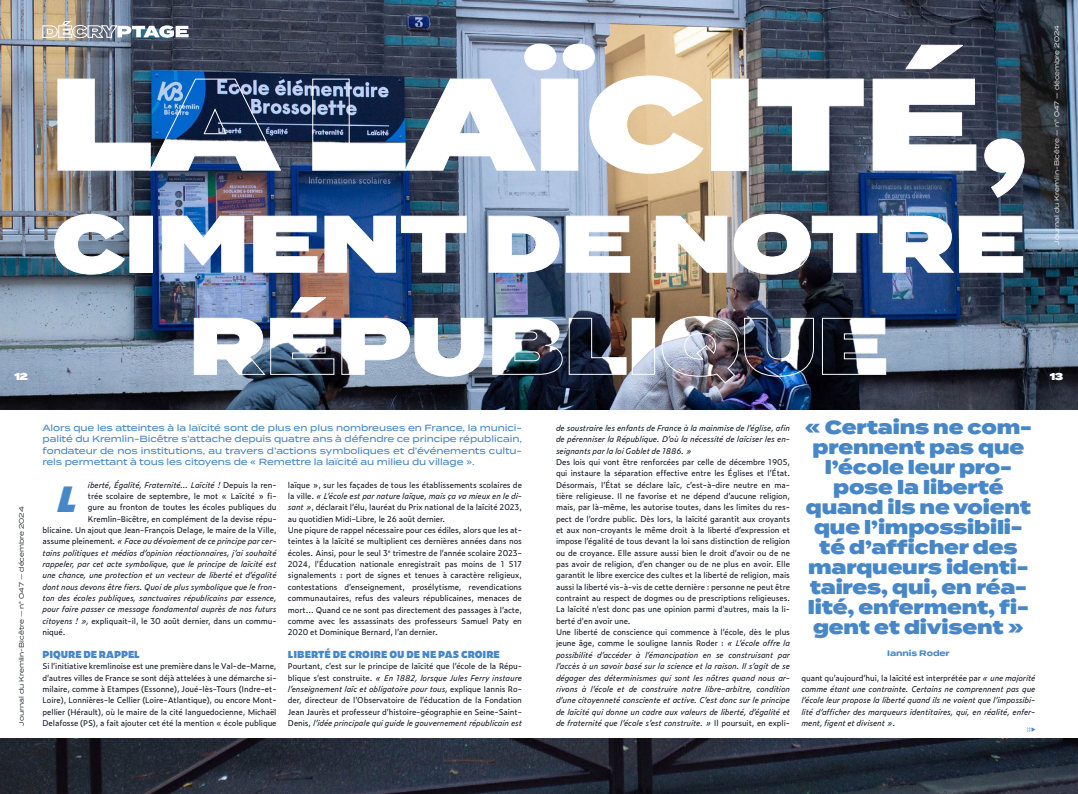
<style>
.page{position:relative;width:1078px;height:794px;background:#fff}
.page>*{position:absolute;margin:0;border:0;box-sizing:border-box;transform-origin:0 0}
.t1{font:900 130px "Termina";color:#fff}
.t2{font:900 80px/102.1px "Termina";color:#fff;text-align:center}
.t3{font:italic 900 34px "Zeitung Pro";color:#4887c7}
.t4{font:900 19px/20px "Termina";letter-spacing:-.01em;color:#4887c7;text-align:center}
.t5{font:900 10px "Termina";color:#fff}
.t6{font:900 9.5px "Zeitung Pro";color:#4887c7}
.t7{font:500 9px/11.3px "Termina";letter-spacing:-.01em;color:#4887c7;text-align:justify}
.t8{font:8px/11.3px "Zeitung Pro";letter-spacing:-.01em;color:#0f1323;text-align:justify}
.t9{font:italic 8px/11.3px "Zeitung Pro";letter-spacing:-.01em;color:#0f1323;text-align:justify}
.t10{font:700 8px "Termina";letter-spacing:-.01em;color:#4887c7}
.t11{font:6.5px "Termina";color:#0f1323}
.t12{font:6.5px "Termina";color:#fff}
.s1{font-style:normal}
.s2{font-style:italic}
</style>
<div class="page">
<img style="left:0;top:0;width:1077px;height:794px">
<div style="left:0;top:410px;width:1077px;height:327px;background:#fff"></div>
<svg style="left:42px;top:21px;width:146px;height:17px"></svg>
<svg style="left:1026px;top:727px;width:9px;height:4px"></svg>
<p class="t12" style="left:1051px;top:245px;width:221px;rotate:-90deg">Journal du Kremlin-Bicêtre — n° 047 — décembre 2024</p>
<h1 class="t1" style="left:50px;top:27px;width:979px">LA LAÏCITÉ,</h1>
<h2 class="t2" style="left:52px;top:197px;width:974px">CIMENT DE NOTRE<br>RÉPUBLIQUE</h2>
<p class="t5" style="left:15px;top:368px;width:15px">12</p>
<p class="t5" style="left:1049px;top:368px;width:15px">13</p>
<p class="t11" style="left:17px;top:726px;width:221px;rotate:-90deg">Journal du Kremlin-Bicêtre — n° 047 — décembre 2024</p>
<h3 class="t4" style="left:804px;top:418px;width:228px">« Certains ne com&shy;prennent pas que l’école leur pro&shy;pose la liberté quand ils ne voient que l’impossibili&shy;té d’afficher des marqueurs identi&shy;taires, qui, en réa&shy;lité, enferment, fi&shy;gent et divisent »</h3>
<p class="t10" style="left:887px;top:647px;width:64px">Iannis Roder</p>
<p class="t7" style="left:43px;top:422px;width:481px">Alors que les atteintes à la laïcité sont de plus en plus nombreuses en France, la munici&shy;palité du Kremlin-Bicêtre s’attache depuis quatre ans à défendre ce principe républicain, fondateur de nos institutions, au travers d’actions symboliques et d’événements cultu&shy;rels permettant à tous les citoyens de « Remettre la laïcité au milieu du village ».</p>
<p class="t9" style="left:88px;top:479px;width:190px">iberté, Égalité, Fraternité… Laïcité ! <span class="s1">Depuis la ren-</span></p>
<p class="t8" style="left:88px;top:490px;width:190px">trée scolaire de septembre, le mot « Laïcité » fi-</p>
<p class="t8" style="left:88px;top:501px;width:190px">gure au fronton de toutes les écoles publiques du</p>
<p class="t8" style="left:88px;top:513px;width:190px">Kremlin-Bicêtre, en complément de la devise répu-</p>
<p class="t8" style="left:43px;top:524px;width:235px">blicaine. Un ajout que Jean-François Delage, le maire de la Ville,</p>
<p class="t9" style="left:43px;top:535px;width:235px"><span class="s1">assume pleinement</span>. « Face au dévoiement de ce principe par cer-</p>
<p class="t9" style="left:43px;top:547px;width:235px">tains politiques et médias d’opinion réactionnaires, j’ai souhaité</p>
<p class="t9" style="left:43px;top:558px;width:235px">rappeler, par cet acte symbolique, que le principe de laïcité est</p>
<p class="t9" style="left:43px;top:569px;width:235px">une chance, une protection et un vecteur de liberté et d’égalité</p>
<p class="t9" style="left:43px;top:581px;width:235px">dont nous devons être fiers. Quoi de plus symbolique que le fron-</p>
<p class="t9" style="left:43px;top:592px;width:235px">ton des écoles publiques, sanctuaires républicains par essence,</p>
<p class="t9" style="left:43px;top:603px;width:235px">pour faire passer ce message fondamental auprès de nos futurs</p>
<p class="t8" style="left:43px;top:615px;width:235px"><span class="s2">citoyens ! »,</span> expliquait-il, le 30 août dernier, dans un commu-</p>
<p class="t8" style="left:43px;top:626px;width:24px">niqué.</p>
<p class="t6" style="left:43px;top:646px;width:99px">PIQURE DE RAPPEL</p>
<p class="t8" style="left:43px;top:660px;width:235px">Si l’initiative kremlinoise est une première dans le Val-de-Marne, d’autres villes de France se sont déjà attelées à une démarche si&shy;milaire, comme à Etampes (Essonne), Joué-lès-Tours (Indre-et-Loire), Lonnières-le Cellier (Loire-Atlantique), ou encore Mont&shy;pellier (Hérault), où le maire de la cité languedocienne, Michaël Delafosse (PS), a fait ajouter cet été la mention « école publique</p>
<p class="t9" style="left:556px;top:422px;width:235px">de soustraire les enfants de France à la mainmise de l’église, afin de pérenniser la République. D’où la nécessité de laïciser les en&shy;seignants par la loi Goblet de 1886. »</p>
<p class="t8" style="left:556px;top:456px;width:235px;text-align:left">Des lois qui vont être renforcées par celle de décembre 1905, qui instaure la séparation effective entre les Églises et l’État.<br>Désormais, l’État se déclare laïc, c’est-à-dire neutre en ma&shy;tière religieuse. Il ne favorise et ne dépend d’aucune religion, mais, par là-même, les autorise toutes, dans les limites du res&shy;pect de l’ordre public. Dès lors, la laïcité garantit aux croyants et aux non-croyants le même droit à la liberté d’expression et impose l’égalité de tous devant la loi sans distinction de religion ou de croyance. Elle assure aussi bien le droit d’avoir ou de ne pas avoir de religion, d’en changer ou de ne plus en avoir. Elle garantit le libre exercice des cultes et la liberté de religion, mais aussi la liberté vis-à-vis de cette dernière : personne ne peut être contraint au respect de dogmes ou de prescriptions religieuses.<br>La laïcité n'est donc pas une opinion parmi d'autres, mais la li&shy;berté d'en avoir une.<br>Une liberté de conscience qui commence à l’école, dès le plus jeune âge, comme le souligne Iannis Roder : <span class="s2">« L’école offre la possibilité d’accéder à l’émancipation en se construisant par l’accès à un savoir basé sur la science et la raison. Il s’agit de se dégager des déterminismes qui sont les nôtres quand nous ar&shy;rivons à l’école et de construire notre libre-arbitre, condition d’une citoyenneté consciente et active. C’est donc sur le principe de laïcité qui donne un cadre aux valeurs de liberté, d’égalité et de fraternité que l’école s’est construite. »</span> Il poursuit, en expli-</p>
<h3 class="t3" style="left:55px;top:471px;width:35px">L</h3>
<p class="t8" style="left:288px;top:479px;width:235px;text-align:left">laïque », sur les façades de tous les établissements scolaires de la ville. <span class="s2">« L’école est par nature laïque, mais ça va mieux en le di&shy;sant »</span>, déclarait l’élu, lauréat du Prix national de la laïcité 2023, au quotidien Midi-Libre, le 26 août dernier.<br>Une piqure de rappel nécessaire pour ces édiles, alors que les at&shy;teintes à la laïcité se multiplient ces dernières années dans nos écoles. Ainsi, pour le seul 3<sup>e</sup> trimestre de l’année scolaire 2023- 2024, l’Éducation nationale enregistrait pas moins de 1 517 signalements : port de signes et tenues à caractère religieux, contestations d’enseignement, prosélytisme, revendications communautaires, refus des valeurs républicaines, menaces de mort… Quand ce ne sont pas directement des passages à l’acte, comme avec les assassinats des professeurs Samuel Paty en 2020 et Dominique Bernard, l’an dernier.</p>
<p class="t6" style="left:288px;top:646px;width:213px">LIBERTÉ DE CROIRE OU DE NE PAS CROIRE</p>
<p class="t8" style="left:288px;top:660px;width:235px">Pourtant, c’est sur le principe de laïcité que l’école de la Répu&shy;blique s’est construite. <span class="s2">« En 1882, lorsque Jules Ferry instaure l’enseignement laïc et obligatoire pour tous,</span> explique Iannis Ro&shy;der, directeur de l’Observatoire de l’éducation de la Fondation Jean Jaurès et professeur d’histoire-géographie en Seine-Saint-Denis, <span class="s2">l’idée principale qui guide le gouvernement républicain est</span></p>
<p class="t9" style="left:801px;top:671px;width:235px"><span class="s1">quant qu’aujourd’hui, la laïcité est interprétée par</span> « une majorité comme étant une contrainte. Certains ne comprennent pas que l’école leur propose la liberté quand ils ne voient que l’impossibi&shy;lité d’afficher des marqueurs identitaires, qui, en réalité, enfer&shy;ment, figent et divisent »<span class="s1">.</span></p>
</div>
